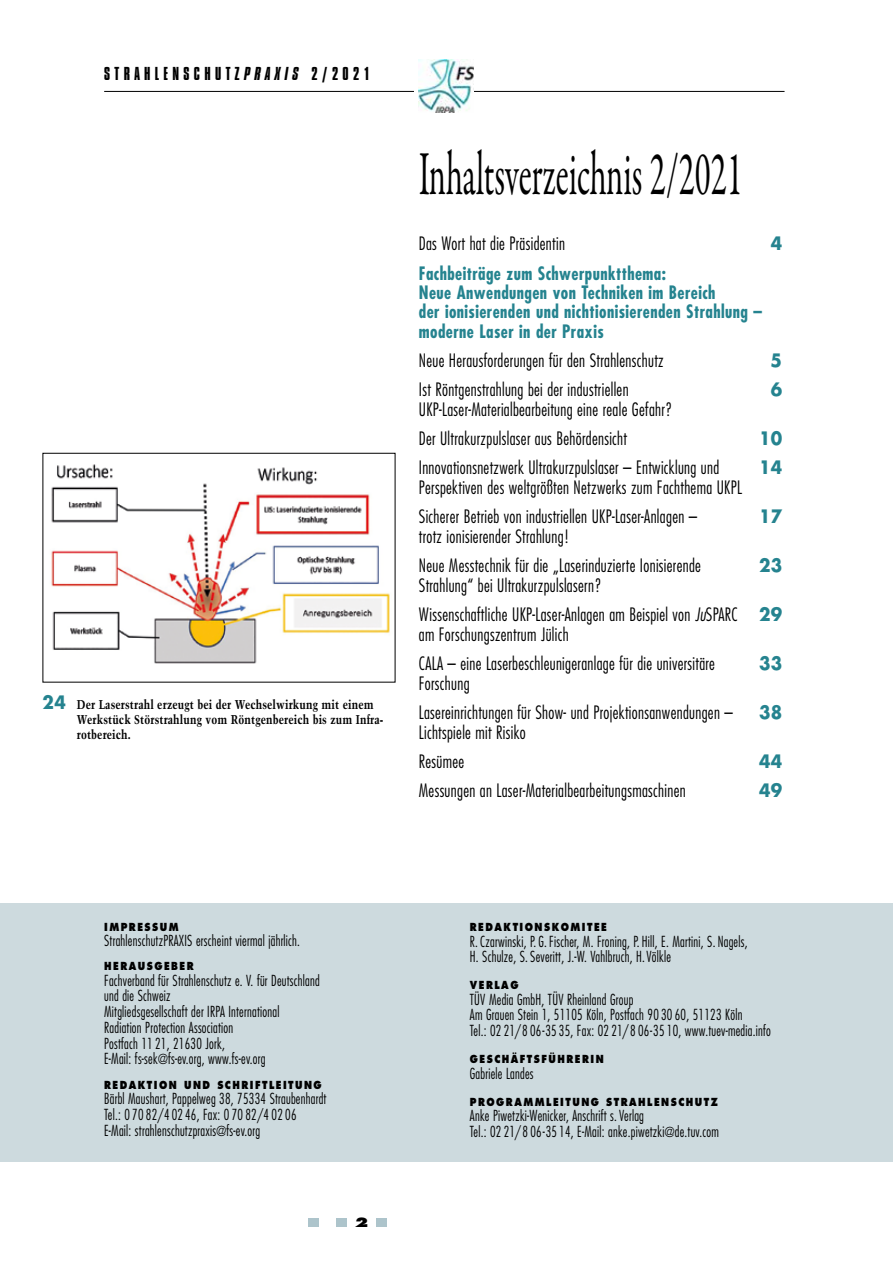
<style>
.page{position:relative;width:893px;height:1263px;background:#fff}
.page>*{position:absolute;margin:0;border:0;box-sizing:border-box;transform-origin:0 0}
.t1{font:63px "Garamond Premr Pro";color:#000;scale:.52 1}
.t2{font:19.5px "Compacta Com";letter-spacing:.225em;color:#000}
.t3{font:300 condensed 18px/28.8px "Futura";letter-spacing:.02em;color:#000;scale:.93 1}
.t4{font:700 condensed 18px/19.5px "Futura";letter-spacing:.025em;color:#25838f;scale:.95 1}
.t5{font:700 18px "Futura";letter-spacing:.02em;color:#25838f;scale:.93 1}
.t6{font:300 condensed 14.85px/15.8px "Futura";letter-spacing:.02em;color:#000;scale:.9 1}
.t7{font:700 12.75px/15px "Trump Mediaeval LT Std";letter-spacing:.01em;color:#000;scale:.83 1}
.t8{font:800 12.45px "Futura";color:#000;scale:1.3 1}
.t9{font:800 10.8px "Futura";letter-spacing:.16em;color:#000;scale:.85 1}
.s1{font-style:italic}
.s2{font-weight:700;font-stretch:normal;color:#25838f}
.s3{font-size:13.5px}
</style>
<div class="page">
<div style="left:308px;top:1218px;width:11px;height:9px;background:#adc4cb"></div>
<div style="left:336px;top:1218px;width:11px;height:9px;background:#adc4cb"></div>
<div style="left:376px;top:1218px;width:11px;height:9px;background:#adc4cb"></div>
<hr style="left:104px;top:91px;width:680px;height:1px;background:#000">
<div style="left:415px;top:57px;width:59px;height:58px;background:#fff"></div>
<img style="left:418px;top:60px;width:56px;height:53px">
<div style="left:0;top:903px;width:893px;height:258px;background:#cddade"></div>
<img style="left:51px;top:464px;width:339px;height:200px">
<div style="left:43px;top:453px;width:352px;height:229px;border:1px solid #000"></div>
<p class="t2" style="left:104px;top:63px;width:267px">STRAHLENSCHUTZ<span class="s1">PRAXIS</span> 2/2021</p>
<p class="t5" style="left:43px;top:690px;width:27px">24</p>
<p class="t7" style="left:77px;top:697px;width:371px">Der Laserstrahl erzeugt bei der Wechselwirkung mit einem<br>Werkstück Störstrahlung vom Röntgenbereich bis zum Infra&shy;rotbereich.</p>
<h1 class="t1" style="left:419px;top:136px;width:625px">Inhaltsverzeichnis 2/2021</h1>
<p class="t3" style="left:419px;top:229px;width:159px">Das Wort hat die Präsidentin</p>
<p class="t5" style="left:771px;top:231px;width:14px">4</p>
<p class="t4" style="left:419px;top:263px;width:363px">Fachbeiträge zum Schwerpunktthema:<br>Neue Anwendungen von Techniken im Bereich<br>der ionisierenden und nichtionisierenden Strahlung – moderne Laser in der Praxis</p>
<p class="t3" style="left:419px;top:346px;width:265px">Neue Herausforderungen für den Strahlenschutz</p>
<p class="t5" style="left:770px;top:348px;width:14px">5</p>
<p class="t3" style="left:419px;top:375px;width:227px">Ist Röntgenstrahlung bei der industriellen</p>
<p class="t5" style="left:771px;top:377px;width:14px">6</p>
<p class="t3" style="left:419px;top:395px;width:274px">UKP-Laser-Materialbearbeitung eine reale Gefahr?<br>Der Ultrakurzpulslaser aus Behördensicht</p>
<p class="t5" style="left:759px;top:426px;width:27px">10</p>
<p class="t3" style="left:419px;top:452px;width:325px">Innovationsnetzwerk Ultrakurzpulslaser – Entwicklung und</p>
<p class="t5" style="left:759px;top:454px;width:27px">14</p>
<p class="t3" style="left:419px;top:473px;width:349px">Perspektiven des weltgrößten Netzwerks zum Fachthema UKPL<br>Sicherer Betrieb von industriellen UKP-Laser-Anlagen –</p>
<p class="t5" style="left:759px;top:503px;width:27px">17</p>
<p class="t3" style="left:419px;top:522px;width:305px">trotz ionisierender Strahlung!<br>Neue Messtechnik für die „Laserinduzierte Ionisierende</p>
<p class="t5" style="left:759px;top:552px;width:27px">23</p>
<p class="t3" style="left:419px;top:571px;width:392px">Strahlung“ bei Ultrakurzpulslasern?<br>Wissenschaftliche UKP-Laser-Anlagen am Beispiel von <span class="s1">Ju</span>SPARC <span class="s2">29</span></p>
<p class="t3" style="left:419px;top:620px;width:320px">am Forschungszentrum Jülich<br>CALA – eine Laserbeschleunigeranlage für die universitäre</p>
<p class="t5" style="left:759px;top:650px;width:27px">33</p>
<p class="t3" style="left:419px;top:669px;width:339px">Forschung<br>Lasereinrichtungen für Show- und Projektionsanwendungen –</p>
<p class="t3" style="left:419px;top:718px;width:117px">Lichtspiele mit Risiko<br>Resümee</p>
<p class="t5" style="left:759px;top:699px;width:27px">38</p>
<p class="t5" style="left:759px;top:748px;width:27px">44</p>
<p class="t3" style="left:419px;top:775px;width:288px">Messungen an Laser-Materialbearbeitungsmaschinen</p>
<p class="t5" style="left:759px;top:777px;width:27px">49</p>
<p class="t9" style="left:104px;top:920px;width:89px">IMPRESSUM</p>
<p class="t6" style="left:104px;top:932px;width:219px">StrahlenschutzPRAXIS erscheint viermal jährlich.</p>
<p class="t9" style="left:104px;top:959px;width:107px">HERAUSGEBER</p>
<p class="t6" style="left:104px;top:972px;width:241px">Fachverband für Strahlenschutz e. V. für Deutschland und die Schweiz<br>Mitgliedsgesellschaft der IRPA International Radiation Protection Association<br>Postfach 11 21, 21630 Jork,<br>E-Mail: fs-sek<span class="s3">@</span>fs-ev.org, www.fs-ev.org</p>
<p class="t9" style="left:104px;top:1078px;width:258px">REDAKTION UND SCHRIFTLEITUNG</p>
<p class="t6" style="left:104px;top:1091px;width:248px">Bärbl Maushart, Pappelweg 38, 75334 Straubenhardt<br>Tel.: 0 70 82/4 02 46, Fax: 0 70 82/4 02 06<br>E-Mail: strahlenschutzpraxis<span class="s3">@</span>fs-ev.org</p>
<p class="t8" style="left:355px;top:1214px;width:12px">2</p>
<p class="t9" style="left:470px;top:920px;width:163px">REDAKTIONSKOMITEE</p>
<p class="t6" style="left:470px;top:933px;width:310px">R. Czarwinski, P. G. Fischer, M. Froning, P. Hill, E. Martini, S. Nagels,<br>H. Schulze, S. Severitt, J.-W. Vahlbruch, H. Völkle</p>
<p class="t9" style="left:470px;top:978px;width:59px">VERLAG</p>
<p class="t6" style="left:470px;top:991px;width:336px">TÜV Media GmbH, TÜV Rheinland Group<br>Am Grauen Stein 1, 51105 Köln, Postfach 90 30 60, 51123 Köln<br>Tel.: 02 21/8 06-35 35, Fax: 02 21/8 06-35 10, www.tuev-media.info</p>
<p class="t9" style="left:470px;top:1052px;width:159px">GESCHÄFTSFÜHRERIN</p>
<p class="t6" style="left:470px;top:1065px;width:72px">Gabriele Landes</p>
<p class="t9" style="left:470px;top:1095px;width:293px">PROGRAMMLEITUNG STRAHLENSCHUTZ</p>
<p class="t6" style="left:470px;top:1108px;width:278px">Anke Piwetzki-Wenicker, Anschrift s. Verlag<br>Tel.: 02 21/8 06-35 14, E-Mail: anke.piwetzki<span class="s3">@</span>de.tuv.com</p>
</div>
